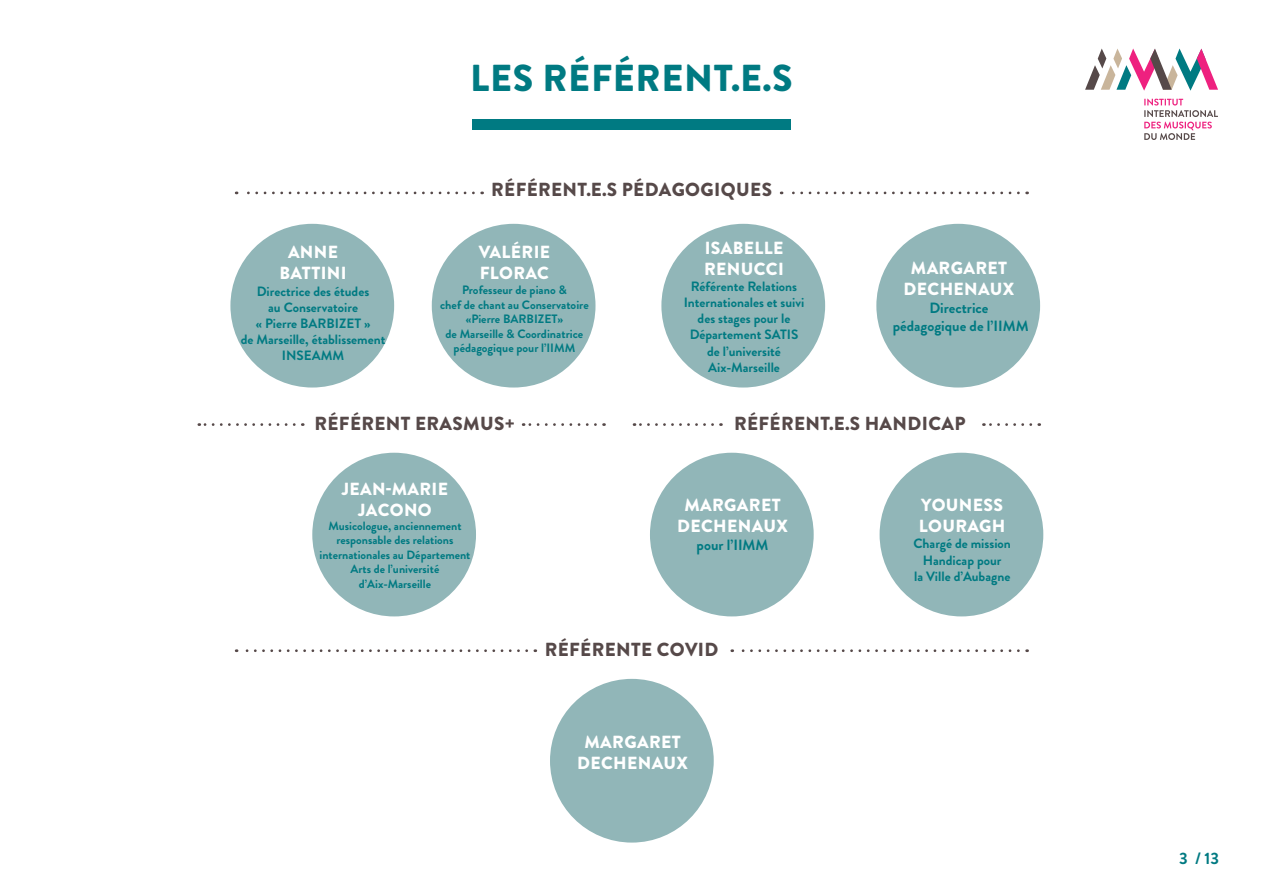
<style>
.page{position:relative;width:1263px;height:893px;background:#fff}
.page>*{position:absolute;margin:0;border:0;box-sizing:border-box;transform-origin:0 0}
.t1{font:900 37.5px "Brandon Grotesque";letter-spacing:.02em;color:#007a82}
.t2{font:900 18.9px "Brandon Grotesque";letter-spacing:.02em;color:#564949}
.t3{font:900 17.55px/21px "Brandon Grotesque";letter-spacing:.02em;color:#fff;text-align:center}
.t4{font:700 16.5px "Brandon Grotesque";color:#007a82}
.t5{font:700 14.85px "Brandon Grotesque";color:#007a82}
.t6{font:700 13.5px/16.2px "Brandon Grotesque";color:#007a82;text-align:center}
.t7{font:700 12.15px/14.5px "Brandon Grotesque";color:#007a82;text-align:center}
.t8{font:700 12px/14.4px "Brandon Grotesque";color:#007a82;text-align:center}
</style>
<div class="page">
<svg style="left:1144px;top:99px;width:74px;height:41px"></svg>
<svg style="left:1085px;top:49px;width:133px;height:42px"></svg>
<div style="left:472px;top:119px;width:318px;height:10px;background:#007a82"></div>
<div style="left:230px;top:224px;width:164px;height:164px;background:#91b6b8;border-radius:50%"></div>
<div style="left:432px;top:224px;width:163px;height:164px;background:#91b6b8;border-radius:50%"></div>
<div style="left:650px;top:453px;width:164px;height:163px;background:#91b6b8;border-radius:50%"></div>
<div style="left:312px;top:453px;width:164px;height:163px;background:#91b6b8;border-radius:50%"></div>
<div style="left:550px;top:679px;width:164px;height:164px;background:#91b6b8;border-radius:50%"></div>
<div style="left:661px;top:224px;width:164px;height:164px;background:#91b6b8;border-radius:50%"></div>
<div style="left:879px;top:453px;width:164px;height:163px;background:#91b6b8;border-radius:50%"></div>
<div style="left:876px;top:224px;width:164px;height:164px;background:#91b6b8;border-radius:50%"></div>
<svg style="left:236px;top:192px;width:237px;height:2px"></svg>
<svg style="left:634px;top:423px;width:79px;height:3px"></svg>
<svg style="left:199px;top:423px;width:95px;height:3px"></svg>
<svg style="left:236px;top:649px;width:291px;height:3px"></svg>
<svg style="left:781px;top:192px;width:237px;height:2px"></svg>
<svg style="left:983px;top:423px;width:48px;height:3px"></svg>
<svg style="left:523px;top:423px;width:72px;height:3px"></svg>
<svg style="left:732px;top:649px;width:286px;height:3px"></svg>
<p class="t1" style="left:470px;top:51px;width:324px">LES RÉFÉRENT.E.S</p>
<p class="t3" style="left:279px;top:242px;width:69px">ANNE<br>BATTINI</p>
<p class="t6" style="left:257px;top:283px;width:114px">Directrice des études</p>
<p class="t6" style="left:268px;top:299px;width:91px">au Conservatoire</p>
<p class="t6" style="left:256px;top:315px;width:116px">« Pierre BARBIZET »</p>
<p class="t6" style="left:241px;top:332px;width:146px">de Marseille, établissement<br>INSEAMM</p>
<p class="t2" style="left:491px;top:176px;width:282px">RÉFÉRENT.E.S PÉDAGOGIQUES</p>
<p class="t3" style="left:479px;top:242px;width:73px;text-align:left">VALÉRIE<br>FLORAC</p>
<p class="t7" style="left:462px;top:283px;width:106px">Professeur de piano &amp;</p>
<p class="t7" style="left:440px;top:297px;width:150px">chef de chant au Conservatoire «Pierre BARBIZET»</p>
<p class="t7" style="left:446px;top:326px;width:139px">de Marseille &amp; Coordinatrice pédagogique pour l’IIMM</p>
<p class="t3" style="left:705px;top:237px;width:80px">ISABELLE</p>
<p class="t3" style="left:704px;top:258px;width:81px">RENUCCI</p>
<p class="t6" style="left:684px;top:278px;width:122px">Référente Relations<br>Internationales et suivi</p>
<p class="t6" style="left:698px;top:311px;width:94px">des stages pour le</p>
<p class="t6" style="left:690px;top:327px;width:110px">Département SATIS</p>
<p class="t6" style="left:707px;top:343px;width:75px">de l’université</p>
<p class="t6" style="left:708px;top:359px;width:73px">Aix-Marseille</p>
<p class="t3" style="left:904px;top:258px;width:112px">MARGARET<br>DECHENAUX</p>
<p class="t5" style="left:929px;top:297px;width:60px">Directrice</p>
<p class="t5" style="left:893px;top:315px;width:137px">pédagogique de l’IIMM</p>
<p class="t2" style="left:314px;top:410px;width:202px">RÉFÉRENT ERASMUS+</p>
<p class="t2" style="left:734px;top:410px;width:233px">RÉFÉRENT.E.S HANDICAP</p>
<p class="t3" style="left:342px;top:478px;width:108px">JEAN-MARIE<br>JACONO</p>
<p class="t8" style="left:320px;top:519px;width:152px">Musicologue, anciennement responsable des relations internationales au Département<br>Arts de l’université d’Aix-Marseille</p>
<p class="t3" style="left:677px;top:495px;width:112px">MARGARET<br>DECHENAUX</p>
<p class="t5" style="left:697px;top:534px;width:73px">pour l’IIMM</p>
<p class="t2" style="left:545px;top:637px;width:175px">RÉFÉRENTE COVID</p>
<p class="t3" style="left:577px;top:732px;width:112px">MARGARET<br>DECHENAUX</p>
<p class="t3" style="left:919px;top:495px;width:88px;text-align:left">YOUNESS<br>LOURAGH</p>
<p class="t6" style="left:913px;top:536px;width:99px">Chargé de mission</p>
<p class="t6" style="left:923px;top:552px;width:80px">Handicap pour</p>
<p class="t6" style="left:914px;top:568px;width:98px">la Ville d’Aubagne</p>
<p class="t4" style="left:1179px;top:847px;width:41px">3 / 13</p>
</div>
